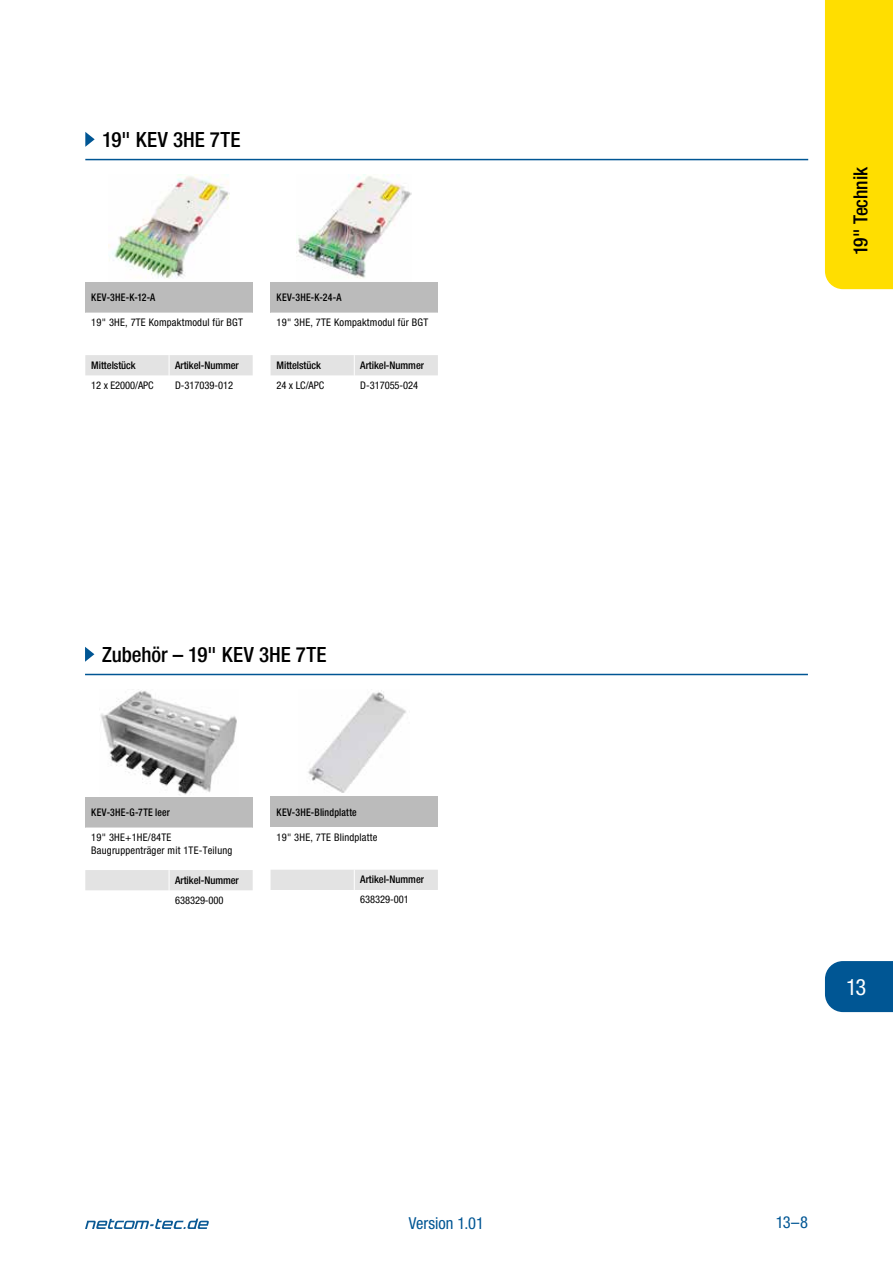
<style>
.page{position:relative;width:893px;height:1263px;background:#fff}
.page>*{position:absolute;margin:0;border:0;box-sizing:border-box;transform-origin:0 0}
.t1{font:condensed 22.5px "Helvetica Neue LT Std";color:#fff}
.t2{font:500 condensed 21px "Helvetica Neue LT Std";color:#000}
.t3{font:500 condensed 19.5px "Helvetica Neue LT Std";letter-spacing:-.01em;color:#000}
.t4{font:condensed 16.5px "Helvetica Neue LT Std";letter-spacing:-.005em;color:#005694}
.t5{font:condensed 10.5px/12.6px "Helvetica Neue LT Std";letter-spacing:.02em;color:#000}
.t6{font:500 condensed 10.5px "Helvetica Neue LT Std";letter-spacing:-.005em;color:#000}
.t7{font:condensed 10.5px "Helvetica Neue LT Std";letter-spacing:-.005em;color:#000}
.t8{font:500 condensed 10.5px "Helvetica Neue LT Std";letter-spacing:-.005em;color:#000;scale:.93 1}
.t9{font:500 condensed 10.5px "Helvetica Neue LT Std";letter-spacing:.02em;color:#000;scale:.93 1}
.t10{font:500 condensed 10.5px "Helvetica Neue LT Std";letter-spacing:.025em;color:#000;scale:.93 1}
</style>
<div class="page">
<div style="left:825px;top:0;width:68px;height:289px;background:#ffde00"></div>
<div style="left:825px;top:961px;width:68px;height:51px;background:#005694"></div>
<div style="left:85px;top:282px;width:168px;height:31px;background:#bbb"></div>
<div style="left:85px;top:355px;width:168px;height:21px;background:#e3e3e3"></div>
<img style="left:108px;top:175px;width:122px;height:104px">
<div style="left:271px;top:282px;width:167px;height:31px;background:#bbb"></div>
<div style="left:271px;top:355px;width:167px;height:21px;background:#e3e3e3"></div>
<img style="left:297px;top:175px;width:114px;height:104px">
<div style="left:85px;top:797px;width:168px;height:30px;background:#bbb"></div>
<svg style="left:85px;top:827px;width:168px;height:63px"></svg>
<img style="left:100px;top:690px;width:137px;height:105px">
<div style="left:271px;top:796px;width:167px;height:31px;background:#bbb"></div>
<div style="left:271px;top:870px;width:167px;height:20px;background:#e3e3e3"></div>
<img style="left:308px;top:690px;width:98px;height:103px">
<svg style="left:85px;top:132px;width:10px;height:15px"></svg>
<hr style="left:85px;top:159px;width:723px;height:1px;background:#005694">
<svg style="left:85px;top:647px;width:9px;height:15px"></svg>
<hr style="left:85px;top:674px;width:723px;height:1px;background:#005694">
<svg style="left:85px;top:1218px;width:124px;height:11px"></svg>
<h2 class="t2" style="left:102px;top:127px;width:140px">19" KEV 3HE 7TE</h2>
<p class="t8" style="left:91px;top:291px;width:70px">KEV-3HE-K-12-A</p>
<p class="t5" style="left:91px;top:316px;width:153px">19" 3HE, 7TE Kompaktmodul für BGT</p>
<p class="t6" style="left:91px;top:359px;width:46px">Mittelstück</p>
<p class="t6" style="left:175px;top:359px;width:65px">Artikel-Nummer</p>
<p class="t7" style="left:91px;top:379px;width:64px">12 x E2000/APC</p>
<p class="t7" style="left:175px;top:379px;width:60px">D-317039-012</p>
<p class="t8" style="left:277px;top:291px;width:71px">KEV-3HE-K-24-A</p>
<p class="t5" style="left:277px;top:316px;width:153px">19" 3HE, 7TE Kompaktmodul für BGT</p>
<p class="t6" style="left:277px;top:359px;width:46px">Mittelstück</p>
<p class="t6" style="left:360px;top:359px;width:65px">Artikel-Nummer</p>
<p class="t5" style="left:277px;top:379px;width:49px">24 x LC/APC</p>
<p class="t7" style="left:360px;top:379px;width:60px">D-317055-024</p>
<h3 class="t3" style="left:849px;top:255px;width:90px;rotate:-90deg">19" Technik</h3>
<h2 class="t2" style="left:102px;top:642px;width:226px">Zubehör – 19" KEV 3HE 7TE</h2>
<p class="t10" style="left:91px;top:806px;width:86px">KEV-3HE-G-7TE leer</p>
<p class="t5" style="left:91px;top:831px;width:143px">19" 3HE+1HE/84TE<br>Baugruppenträger mit 1TE-Teilung</p>
<p class="t6" style="left:175px;top:873px;width:65px">Artikel-Nummer</p>
<p class="t7" style="left:175px;top:894px;width:50px">638329-000</p>
<p class="t9" style="left:277px;top:805px;width:88px">KEV-3HE-Blindplatte</p>
<p class="t5" style="left:277px;top:830px;width:102px">19" 3HE, 7TE Blindplatte</p>
<p class="t6" style="left:360px;top:873px;width:65px">Artikel-Nummer</p>
<p class="t7" style="left:360px;top:894px;width:50px">638329-001</p>
<h1 class="t1" style="left:846px;top:974px;width:22px">13</h1>
<h3 class="t4" style="left:409px;top:1213px;width:77px">Version 1.01</h3>
<h3 class="t4" style="left:776px;top:1212px;width:34px">13–8</h3>
</div>
